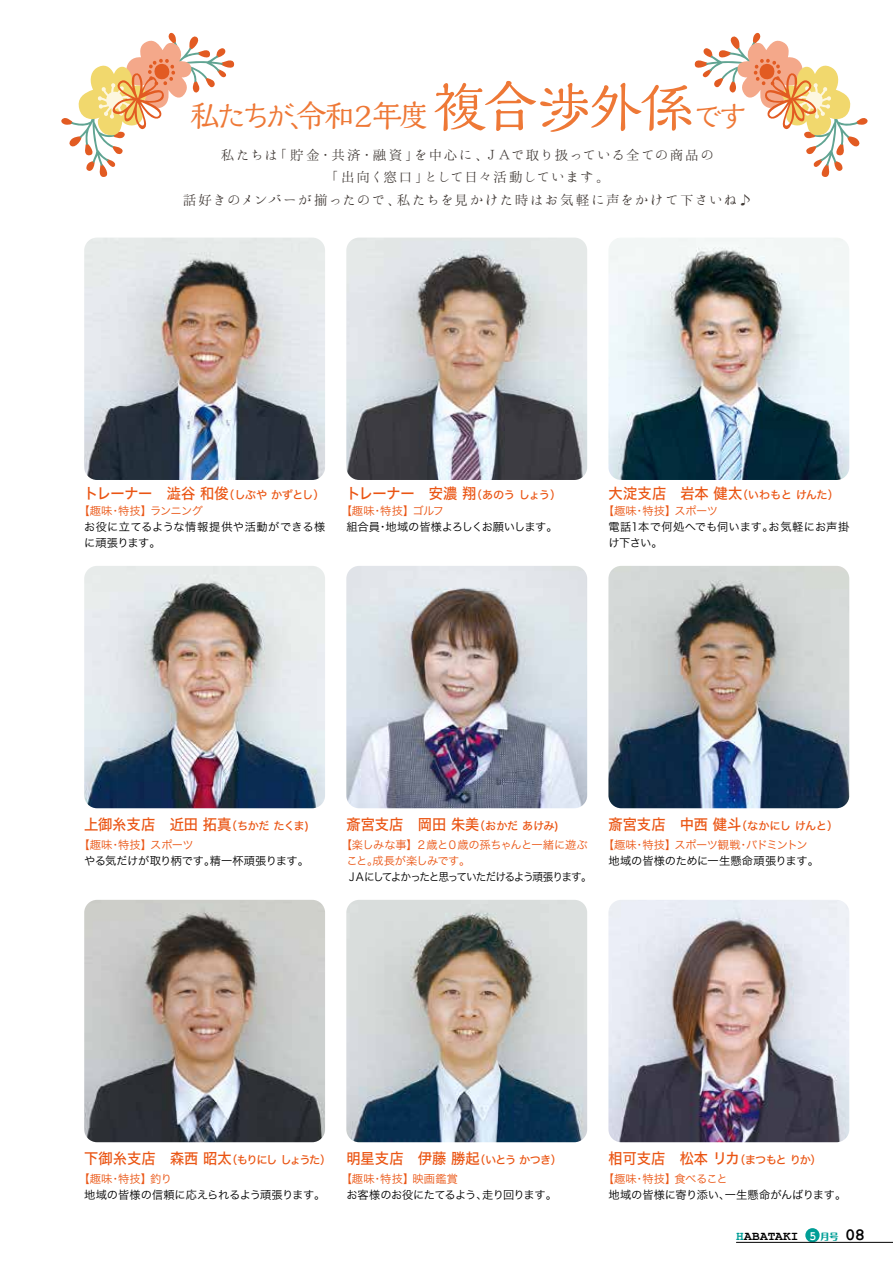
<style>
.page{position:relative;width:893px;height:1263px;background:#fff}
.page>*{position:absolute;margin:0;border:0;box-sizing:border-box;transform-origin:0 0}
.t1{font:500 54.15px "Kaimin Tu Std";letter-spacing:-.025em;color:#ee7836}
.t2{font:500 31.05px "Kaimin Tu Std";letter-spacing:-.14em;color:#ee7836}
.t3{font:700 17.25px "Courier New";color:#000}
.t4{font:15px/22.5px "Hannari Mincho";letter-spacing:-.025em;color:#3f3834}
.t5{font:15px "Hira Kaku Std W5";letter-spacing:.005em;color:#ea5514;scale:.95 1}
.t6{font:15px "Hira Kaku Std W5";letter-spacing:-.025em;color:#ea5514;scale:.95 1}
.t7{font:700 12.75px "Courier New";letter-spacing:.02em;color:#000}
.t8{font:700 12.75px "Courier New";color:#fff;scale:.9 1}
.t9{font:11.25px/15.8px "Hira Kaku Std W3";letter-spacing:-.04em;color:#ea5514}
.t10{font:11.25px "Hira Kaku Std W3";letter-spacing:-.025em;color:#000}
.t11{font:11.25px "Hira Kaku Std W5";letter-spacing:-.07em;color:#ea5514}
.t12{font:11.25px/15.8px "Hira Kaku Std W3";letter-spacing:-.005em;color:#000}
.t13{font:11.25px/15.8px "Hira Kaku Std W3";letter-spacing:.025em;color:#000}
.t14{font:11.25px "Hira Kaku Std W3";letter-spacing:-.115em;color:#000;scale:.95 1}
.t15{font:11.25px "Hira Kaku Std W5";letter-spacing:-.13em;color:#ea5514}
.t16{font:11.25px "Hira Kaku Std W5";letter-spacing:-.035em;color:#ea5514}
.t17{font:11.25px "Hira Kaku Std W3";color:#000}
.t18{font:11.25px "Hira Kaku Std W5";letter-spacing:-.03em;color:#ea5514}
.t19{font:11.25px "Hira Kaku Std W3";letter-spacing:.035em;color:#000}
.t20{font:800 9px "Maru Fo Pro";color:#009e96}
.s1{font-size:31.05px}
.s2{font-size:15px}
.s3{color:#009e96}
</style>
<div class="page">
<svg style="left:694px;top:32px;width:174px;height:145px"></svg>
<svg style="left:61px;top:32px;width:174px;height:145px"></svg>
<img style="left:346px;top:238px;width:241px;height:242px">
<img style="left:608px;top:238px;width:241px;height:242px">
<img style="left:84px;top:238px;width:241px;height:242px">
<img style="left:608px;top:566px;width:241px;height:242px">
<img style="left:84px;top:566px;width:241px;height:242px">
<img style="left:346px;top:566px;width:241px;height:242px">
<img style="left:346px;top:900px;width:241px;height:242px">
<img style="left:608px;top:900px;width:241px;height:242px">
<img style="left:84px;top:900px;width:241px;height:242px">
<div style="left:806px;top:1229px;width:13px;height:13px;background:#009e96;border-radius:50%"></div>
<div style="left:805px;top:1228px;width:15px;height:14px;border:2px solid #009e96;border-radius:50%"></div>
<hr style="left:736px;top:1242px;width:157px;height:1px;background:#000">
<h1 class="t1" style="left:373px;top:70px;width:377px"><span class="s1">年度</span>複合渉外係<span class="s1">です</span></h1>
<h2 class="t2" style="left:190px;top:94px;width:166px">私たちが令和</h2>
<h2 class="t2" style="left:348px;top:94px;width:32px">２</h2>
<h2 class="t2" style="left:288px;top:94px;width:32px">、</h2>
<h3 class="t4" style="left:274px;top:143px;width:49px">「貯金</h3>
<h3 class="t4" style="left:373px;top:143px;width:49px">融資」</h3>
<h3 class="t4" style="left:332px;top:143px;width:32px">共済</h3>
<h3 class="t4" style="left:414px;top:143px;width:78px">を中心に、</h3>
<h3 class="t4" style="left:221px;top:143px;width:60px">私たちは</h3>
<h3 class="t4" style="left:319px;top:143px;width:16px">・</h3>
<h3 class="t4" style="left:360px;top:143px;width:16px">・</h3>
<h3 class="t4" style="left:485px;top:143px;width:232px">ＪＡで取り扱っている全ての商品の</h3>
<h3 class="t4" style="left:397px;top:165px;width:358px;text-indent:-72px">「出向く窓口」<br>私たちを見かけた時はお気軽に声をかけて下さいね♪</h3>
<h3 class="t4" style="left:424px;top:165px;width:189px">として日々活動しています。</h3>
<h3 class="t4" style="left:183px;top:188px;width:222px">話好きのメンバーが揃ったので、</h3>
<h3 class="t6" style="left:84px;top:481px;width:154px">トレーナー　澁谷和俊</h3>
<p class="t11" style="left:223px;top:486px;width:103px">（しぶやかずとし(</p>
<p class="t11" style="left:462px;top:486px;width:101px">（<span class="s2">翔</span>あのうしょう(</p>
<h3 class="t5" style="left:346px;top:481px;width:118px">トレーナー　安濃</h3>
<h3 class="t5" style="left:608px;top:481px;width:142px">大淀支店　岩本健太</h3>
<p class="t16" style="left:737px;top:486px;width:104px">（いわもとけんた(</p>
<p class="t9" style="left:79px;top:503px;width:35px">【趣味</p>
<p class="t13" style="left:84px;top:519px;width:243px">お役に立てるような情報提供や活動ができる様に頑張ります。</p>
<p class="t9" style="left:118px;top:503px;width:35px">特技】</p>
<p class="t9" style="left:150px;top:503px;width:54px">ランニング</p>
<p class="t9" style="left:110px;top:503px;width:13px">・</p>
<p class="t9" style="left:412px;top:503px;width:33px">ゴルフ</p>
<p class="t9" style="left:341px;top:503px;width:35px">【趣味</p>
<p class="t9" style="left:380px;top:503px;width:35px">特技】</p>
<p class="t9" style="left:372px;top:503px;width:13px">・</p>
<p class="t10" style="left:386px;top:518px;width:174px">地域の皆様よろしくお願いします。</p>
<p class="t10" style="left:346px;top:518px;width:35px">組合員</p>
<p class="t10" style="left:377px;top:518px;width:13px">・</p>
<p class="t9" style="left:674px;top:503px;width:45px">スポーツ</p>
<p class="t9" style="left:603px;top:503px;width:35px">【趣味</p>
<p class="t9" style="left:642px;top:503px;width:35px">特技】</p>
<p class="t9" style="left:634px;top:503px;width:13px">・</p>
<p class="t19" style="left:769px;top:518px;width:82px">お気軽にお声掛</p>
<p class="t12" style="left:608px;top:519px;width:167px">電話1本で何処へでも伺います。け下さい。</p>
<h3 class="t5" style="left:84px;top:813px;width:157px">上御糸支店　近田拓真</h3>
<p class="t11" style="left:226px;top:817px;width:85px">（ちかだたくま(</p>
<h3 class="t5" style="left:346px;top:813px;width:142px">斎宮支店　岡田朱美</h3>
<p class="t11" style="left:474px;top:817px;width:86px">（おかだあけみ(</p>
<h3 class="t5" style="left:608px;top:813px;width:142px">斎宮支店　中西健斗</h3>
<p class="t18" style="left:736px;top:817px;width:104px">（なかにしけんと(</p>
<p class="t9" style="left:150px;top:837px;width:45px">スポーツ</p>
<p class="t9" style="left:79px;top:837px;width:35px">【趣味</p>
<p class="t9" style="left:118px;top:837px;width:35px">特技】</p>
<p class="t9" style="left:110px;top:837px;width:13px">・</p>
<p class="t10" style="left:84px;top:852px;width:133px">やる気だけが取り柄です。</p>
<p class="t17" style="left:210px;top:852px;width:101px">精一杯頑張ります。</p>
<p class="t9" style="left:373px;top:837px;width:99px;text-indent:-32px">【楽しみな事】<br>成長が楽しみです。</p>
<p class="t9" style="left:416px;top:837px;width:173px">２歳と０歳の孫ちゃんと一緒に遊ぶ</p>
<p class="t9" style="left:346px;top:853px;width:34px">こと。</p>
<p class="t14" style="left:346px;top:868px;width:260px">ＪＡにしてよかったと思っていただけるよう頑張ります。</p>
<p class="t9" style="left:674px;top:837px;width:68px">スポーツ観戦</p>
<p class="t9" style="left:603px;top:837px;width:35px">【趣味</p>
<p class="t12" style="left:608px;top:853px;width:212px">地域の皆様のために一生懸命頑張ります。</p>
<p class="t9" style="left:642px;top:837px;width:35px">特技】</p>
<p class="t9" style="left:746px;top:837px;width:63px">バドミントン</p>
<p class="t9" style="left:634px;top:837px;width:13px">・</p>
<p class="t9" style="left:738px;top:837px;width:13px">・</p>
<h3 class="t5" style="left:84px;top:1147px;width:157px">下御糸支店　森西昭太</h3>
<p class="t15" style="left:226px;top:1151px;width:107px">（もりにししょうた(</p>
<h3 class="t5" style="left:346px;top:1147px;width:142px">明星支店　伊藤勝起</h3>
<p class="t11" style="left:474px;top:1151px;width:89px">（いとうかつき(</p>
<h3 class="t5" style="left:608px;top:1147px;width:140px">相可支店　松本リカ</h3>
<p class="t11" style="left:734px;top:1151px;width:89px">（まつもとりか(</p>
<p class="t9" style="left:79px;top:1171px;width:35px">【趣味</p>
<p class="t10" style="left:84px;top:1186px;width:243px">地域の皆様の信頼に応えられるよう頑張ります。</p>
<p class="t9" style="left:118px;top:1171px;width:35px">特技】</p>
<p class="t9" style="left:150px;top:1171px;width:23px">釣り</p>
<p class="t9" style="left:110px;top:1171px;width:13px">・</p>
<p class="t9" style="left:341px;top:1171px;width:35px">【趣味</p>
<p class="t9" style="left:380px;top:1171px;width:35px">特技】</p>
<p class="t9" style="left:412px;top:1171px;width:47px">映画鑑賞</p>
<p class="t9" style="left:372px;top:1171px;width:13px">・</p>
<p class="t10" style="left:346px;top:1186px;width:143px">お客様のお役にたてるよう、</p>
<p class="t10" style="left:482px;top:1186px;width:76px">走り回ります。</p>
<p class="t9" style="left:603px;top:1171px;width:35px">【趣味</p>
<p class="t9" style="left:642px;top:1171px;width:35px">特技】</p>
<p class="t9" style="left:674px;top:1171px;width:55px">食べること</p>
<p class="t9" style="left:634px;top:1171px;width:13px">・</p>
<p class="t10" style="left:725px;top:1186px;width:123px">一生懸命がんばります。</p>
<p class="t10" style="left:608px;top:1186px;width:123px">地域の皆様に寄り添い、</p>
<p class="t7" style="left:736px;top:1228px;width:64px"><span class="s3">H</span>ABATAKI</p>
<p class="t8" style="left:809px;top:1228px;width:9px">5</p>
<p class="t20" style="left:820px;top:1230px;width:20px">月号</p>
<h3 class="t3" style="left:845px;top:1224px;width:22px">08</h3>
</div>
